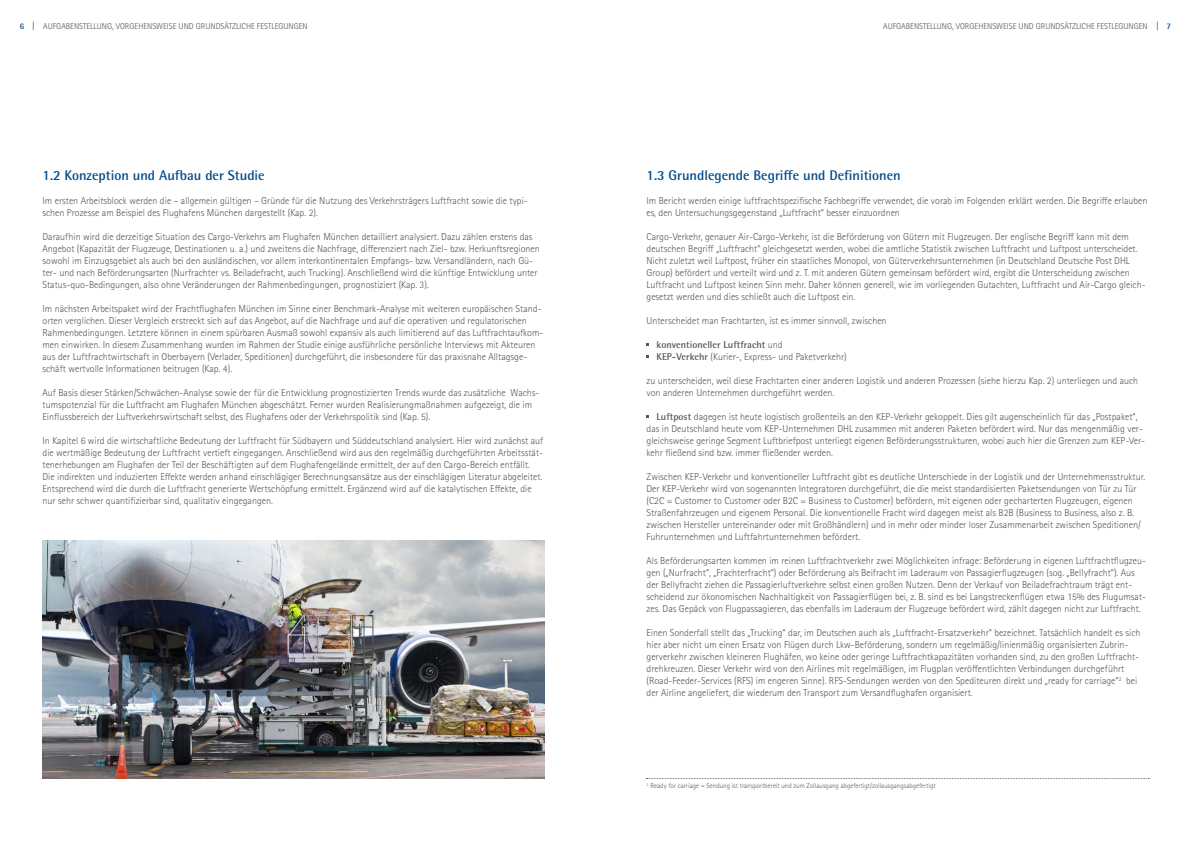
<style>
.page{position:relative;width:1191px;height:842px;background:#fff}
.page>*{position:absolute;margin:0;border:0;box-sizing:border-box;transform-origin:0 0}
.t1{font:700 14px "Rotis Semi Sans Std";color:#004a8b}
.t2{font:300 10px/12px "Rotis Sans Serif Std";color:#565655}
.t3{font:700 10px "Rotis Semi Sans Std";color:#565655}
.t4{font:300 8.5px "Rotis Sans Serif Std";color:#565655}
.t5{font:700 8.5px "Rotis Semi Sans Std";color:#004a8b}
.t6{font:300 7px "Rotis Sans Serif Std";color:#565655}
.s1{font-family:"Rotis Semi Sans Std";font-weight:700;color:#004a8b}
.s2{font-family:"Frutiger";font-weight:400;font-stretch:condensed}
.s3{font-family:"Rotis Sans Serif Std";font-weight:300}
.s4{font-family:"Rotis Semi Sans Std";font-weight:700}
</style>
<div class="page">
<svg style="left:646px;top:778px;width:503px;height:1px"></svg>
<img style="left:43px;top:540px;width:501px;height:238px">
<p class="t4" style="left:20px;top:22px;width:289px"><span class="s1">6</span> <span class="s2">|</span> AUFGABENSTELLUNG, VORGEHENSWEISE UND GRUNDSÄTZLICHE FESTLEGUNGEN</p>
<p class="t4" style="left:883px;top:22px;width:266px">AUFGABENSTELLUNG, VORGEHENSWEISE UND GRUNDSÄTZLICHE FESTLEGUNGEN</p>
<p class="t5" style="left:1166px;top:21px;width:6px">7</p>
<h1 class="t1" style="left:43px;top:167px;width:224px">1.2 Konzeption und Aufbau der Studie</h1>
<p class="t2" style="left:43px;top:195px;width:487px">Im ersten Arbeitsblock werden die – allgemein gültigen – Gründe für die Nutzung des Verkehrsträgers Luftfracht sowie die typi&shy;schen Prozesse am Beispiel des Flughafens München dargestellt (Kap. 2).</p>
<p class="t2" style="left:43px;top:231px;width:499px">Daraufhin wird die derzeitige Situation des Cargo-Verkehrs am Flughafen München detailliert analysiert. Dazu zählen erstens das Angebot (Kapazität der Flugzeuge, Destinationen u. a.) und zweitens die Nachfrage, differenziert nach Ziel- bzw. Herkunftsregionen sowohl im Einzugsgebiet als auch bei den ausländischen, vor allem interkontinentalen Empfangs- bzw. Versandländern, nach Gü&shy;ter- und nach Beförderungsarten (Nurfrachter vs. Beiladefracht, auch Trucking). Anschließend wird die künftige Entwicklung unter Status-quo-Bedingungen, also ohne Veränderungen der Rahmenbedingungen, prognostiziert (Kap. 3).</p>
<p class="t2" style="left:43px;top:303px;width:502px">Im nächsten Arbeitspaket wird der Frachtflughafen München im Sinne einer Benchmark-Analyse mit weiteren europäischen Stand&shy;orten verglichen. Dieser Vergleich erstreckt sich auf das Angebot, auf die Nachfrage und auf die operativen und regulatorischen Rahmenbedingungen. Letztere können in einem spürbaren Ausmaß sowohl expansiv als auch limitierend auf das Luftfrachtaufkom&shy;men einwirken. In diesem Zusammenhang wurden im Rahmen der Studie einige ausführliche persönliche Interviews mit Akteuren aus der Luftfrachtwirtschaft in Oberbayern (Verlader, Speditionen) durchgeführt, die insbesondere für das praxisnahe Alltagsge&shy;schäft wertvolle Informationen beitrugen (Kap. 4).</p>
<p class="t2" style="left:43px;top:387px;width:498px">Auf Basis dieser Stärken/Schwächen-Analyse sowie der für die Entwicklung prognostizierten Trends wurde das zusätzliche Wachs&shy;tumspotenzial für die Luftfracht am Flughafen München abgeschätzt. Ferner wurden Realisierungmaßnahmen aufgezeigt, die im<br>Einflussbereich der Luftverkehrswirtschaft selbst, des Flughafens oder der Verkehrspolitik sind (Kap. 5).</p>
<p class="t2" style="left:43px;top:435px;width:502px">In Kapitel 6 wird die wirtschaftliche Bedeutung der Luftfracht für Südbayern und Süddeutschland analysiert. Hier wird zunächst auf die wertmäßige Bedeutung der Luftfracht vertieft eingegangen. Anschließend wird aus den regelmäßig durchgeführten Arbeitsstät&shy;tenerhebungen am Flughafen der Teil der Beschäftigten auf dem Flughafengelände ermittelt, der auf den Cargo-Bereich entfällt.<br>Die indirekten und induzierten Effekte werden anhand einschlägiger Berechnungsansätze aus der einschlägigen Literatur abgeleitet.<br>Entsprechend wird die durch die Luftfracht generierte Wertschöpfung ermittelt. Ergänzend wird auf die katalytischen Effekte, die nur sehr schwer quantifizierbar sind, qualitativ eingegangen.</p>
<h1 class="t1" style="left:646px;top:167px;width:256px">1.3 Grundlegende Begriffe und Definitionen</h1>
<p class="t2" style="left:646px;top:195px;width:502px">Im Bericht werden einige luftfrachtspezifische Fachbegriffe verwendet, die vorab im Folgenden erklärt werden. Die Begriffe erlauben es, den Untersuchungsgegenstand „Luftfracht“ besser einzuordnen</p>
<p class="t2" style="left:646px;top:231px;width:500px">Cargo-Verkehr, genauer Air-Cargo-Verkehr, ist die Beförderung von Gütern mit Flugzeugen. Der englische Begriff kann mit dem deutschen Begriff „Luftfracht“ gleichgesetzt werden, wobei die amtliche Statistik zwischen Luftfracht und Luftpost unterscheidet.<br>Nicht zuletzt weil Luftpost, früher ein staatliches Monopol, von Güterverkehrsunternehmen (in Deutschland Deutsche Post DHL Group) befördert und verteilt wird und z. T. mit anderen Gütern gemeinsam befördert wird, ergibt die Unterscheidung zwischen Luftfracht und Luftpost keinen Sinn mehr. Daher können generell, wie im vorliegenden Gutachten, Luftfracht und Air-Cargo gleich&shy;gesetzt werden und dies schließt auch die Luftpost ein.</p>
<p class="t2" style="left:646px;top:315px;width:241px">Unterscheidet man Frachtarten, ist es immer sinnvoll, zwischen</p>
<p class="t3" style="left:656px;top:338px;width:127px">konventioneller Luftfracht <span class="s3">und</span></p>
<p class="t2" style="left:656px;top:351px;width:192px"><span class="s4">KEP-Verkehr</span> (Kurier-, Express- und Paketverkehr)</p>
<p class="t2" style="left:646px;top:375px;width:493px">zu unterscheiden, weil diese Frachtarten einer anderen Logistik und anderen Prozessen (siehe hierzu Kap. 2) unterliegen und auch von anderen Unternehmen durchgeführt werden.</p>
<p class="t2" style="left:646px;top:411px;width:500px;text-indent:10px"><span class="s4">Luftpost</span> dagegen ist heute logistisch großenteils an den KEP-Verkehr gekoppelt. Dies gilt augenscheinlich für das „Postpaket“, das in Deutschland heute vom KEP-Unternehmen DHL zusammen mit anderen Paketen befördert wird. Nur das mengenmäßig ver&shy;gleichsweise geringe Segment Luftbriefpost unterliegt eigenen Beförderungsstrukturen, wobei auch hier die Grenzen zum KEP-Ver&shy;kehr fließend sind bzw. immer fließender werden.</p>
<p class="t2" style="left:646px;top:471px;width:500px">Zwischen KEP-Verkehr und konventioneller Luftfracht gibt es deutliche Unterschiede in der Logistik und der Unternehmensstruktur.<br>Der KEP-Verkehr wird von sogenannten Integratoren durchgeführt, die die meist standardisierten Paketsendungen von Tür zu Tür (C2C = Customer to Customer oder B2C = Business to Customer) befördern, mit eigenen oder gecharterten Flugzeugen, eigenen Straßenfahrzeugen und eigenem Personal. Die konventionelle Fracht wird dagegen meist als B2B (Business to Business, also z. B. zwischen Hersteller untereinander oder mit Großhändlern) und in mehr oder minder loser Zusammenarbeit zwischen Speditionen/ Fuhrunternehmen und Luftfahrtunternehmen befördert.</p>
<p class="t2" style="left:646px;top:555px;width:501px">Als Beförderungsarten kommen im reinen Luftfrachtverkehr zwei Möglichkeiten infrage: Beförderung in eigenen Luftfrachtflugzeu&shy;gen („Nurfracht“, „Frachterfracht“) oder Beförderung als Beifracht im Laderaum von Passagierflugzeugen (sog. „Bellyfracht“). Aus der Bellyfracht ziehen die Passagierluftverkehre selbst einen großen Nutzen. Denn der Verkauf von Beiladefrachtraum trägt ent&shy;scheidend zur ökonomischen Nachhaltigkeit von Passagierflügen bei, z. B. sind es bei Langstreckenflügen etwa 15% des Flugumsat&shy;zes. Das Gepäck von Flugpassagieren, das ebenfalls im Laderaum der Flugzeuge befördert wird, zählt dagegen nicht zur Luftfracht.</p>
<p class="t2" style="left:646px;top:627px;width:495px">Einen Sonderfall stellt das „Trucking“ dar, im Deutschen auch als „Luftfracht-Ersatzverkehr“ bezeichnet. Tatsächlich handelt es sich hier aber nicht um einen Ersatz von Flügen durch Lkw-Beförderung, sondern um regelmäßig/linienmäßig organisierten Zubrin&shy;gerverkehr zwischen kleineren Flughäfen, wo keine oder geringe Luftfrachtkapazitäten vorhanden sind, zu den großen Luftfracht&shy;drehkreuzen. Dieser Verkehr wird von den Airlines mit regelmäßigen, im Flugplan veröffentlichten Verbindungen durchgeführt (Road-Feeder-Services (RFS) im engeren Sinne). RFS-Sendungen werden von den Spediteuren direkt und „ready for carriage“<sup>2</sup> bei der Airline angeliefert, die wiederum den Transport zum Versandflughafen organisiert.</p>
<p class="t6" style="left:646px;top:782px;width:291px"><sup>2</sup> Ready for carriage = Sendung ist transportbereit und zum Zollausgang abgefertigt/zollausgangsabgefertigt</p>
</div>
